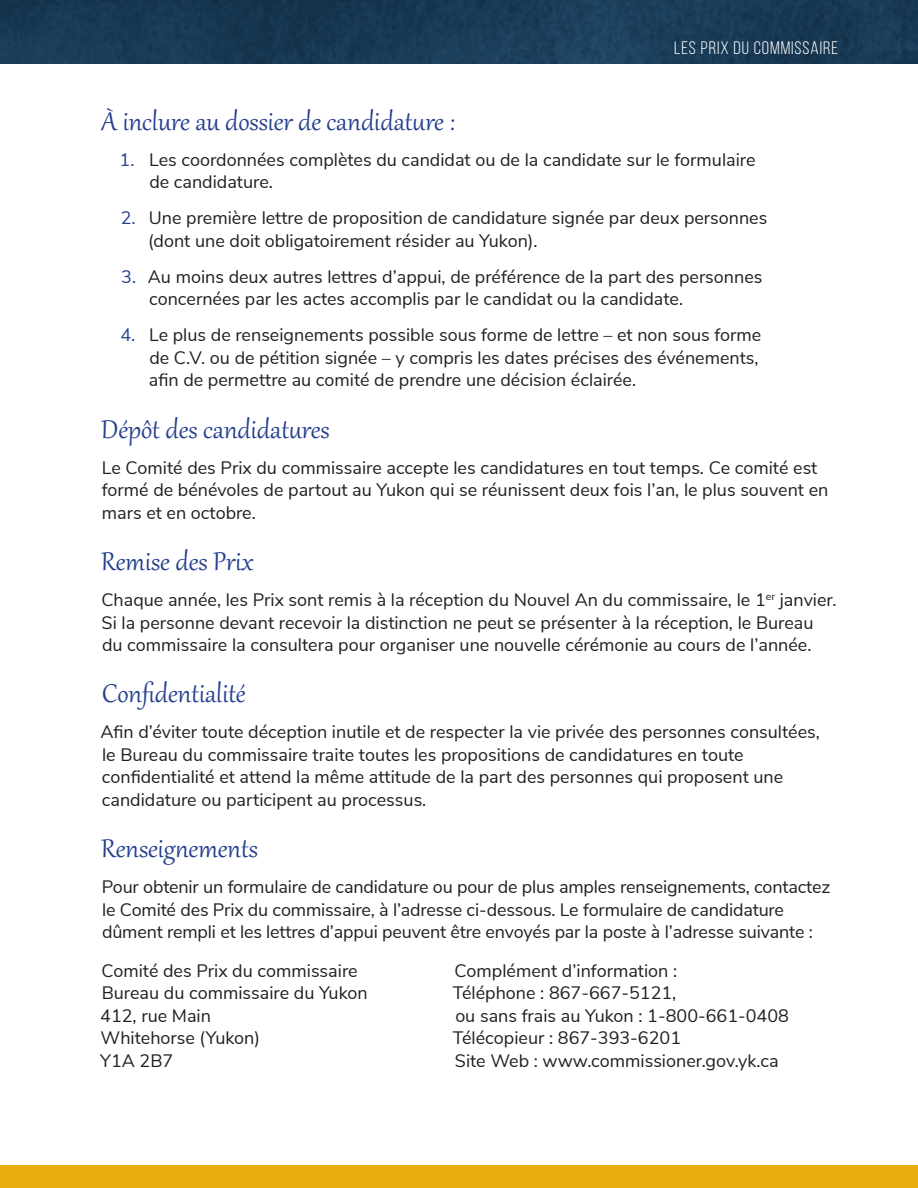
<style>
.page{position:relative;width:918px;height:1188px;background:#fff}
.page>*{position:absolute;margin:0;border:0;box-sizing:border-box;transform-origin:0 0}
.Heads{font:31.5px "Gabriola";color:#253f8e}
.Last_P{font:18px/22.5px "Nunito Sans";color:#231f20}
.Body{font:18px/22.5px "Nunito Sans";color:#231f20}
.t1{font:18px "Bebas Neue";letter-spacing:.05em;color:#fff;scale:1.05 1}
.s1{color:#253f8e}
</style>
<div class="page">
<div style="left:0;top:1165px;width:918px;height:23px;background:#e8ae0f"></div>
<img style="left:0;top:0;width:918px;height:63px">
<p class="t1" style="left:674px;top:38px;width:158px">LES PRIX DU COMMISSAIRE</p>
<p class="Heads" style="left:102px;top:101px;width:355px">À inclure au dossier de candidature :</p>
<p class="Last_P" style="left:149px;top:147px;width:608px;text-indent:-30px"><span class="s1">1.</span> Les coordonnées complètes du candidat ou de la candidate sur le formulaire de candidature.</p>
<p class="Last_P" style="left:148px;top:206px;width:621px;text-indent:-27px"><span class="s1">2.</span> Une première lettre de proposition de candidature signée par deux personnes (dont une doit obligatoirement résider au Yukon).</p>
<p class="Last_P" style="left:149px;top:264px;width:615px;text-indent:-28px"><span class="s1">3.</span> Au moins deux autres lettres d’appui, de préférence de la part des personnes concernées par les actes accomplis par le candidat ou la candidate.</p>
<p class="Last_P" style="left:149px;top:323px;width:614px;text-indent:-28px"><span class="s1">4.</span> Le plus de renseignements possible sous forme de lettre – et non sous forme de C.V. ou de pétition signée – y compris les dates précises des événements, afin de permettre au comité de prendre une décision éclairée.</p>
<p class="Heads" style="left:101px;top:408px;width:230px">Dépôt des candidatures</p>
<p class="Last_P" style="left:102px;top:455px;width:728px">Le Comité des Prix du commissaire accepte les candidatures en tout temps. Ce comité est formé de bénévoles de partout au Yukon qui se réunissent deux fois l’an, le plus souvent en mars et en octobre.</p>
<p class="Heads" style="left:101px;top:541px;width:154px">Remise des Prix</p>
<p class="Last_P" style="left:101px;top:587px;width:737px">Chaque année, les Prix sont remis à la réception du Nouvel An du commissaire, le 1<sup>er</sup> janvier.<br>Si la personne devant recevoir la distinction ne peut se présenter à la réception, le Bureau du commissaire la consultera pour organiser une nouvelle cérémonie au cours de l’année.</p>
<p class="Heads" style="left:102px;top:673px;width:145px">Confidentialité</p>
<p class="Last_P" style="left:101px;top:720px;width:721px">Afin d’éviter toute déception inutile et de respecter la vie privée des personnes consultées, le Bureau du commissaire traite toutes les propositions de candidatures en toute confidentialité et attend la même attitude de la part des personnes qui proposent une candidature ou participent au processus.</p>
<p class="Heads" style="left:101px;top:828px;width:158px">Renseignements</p>
<p class="Last_P" style="left:102px;top:875px;width:730px">Pour obtenir un formulaire de candidature ou pour de plus amples renseignements, contactez le Comité des Prix du commissaire, à l’adresse ci-dessous. Le formulaire de candidature dûment rempli et les lettres d’appui peuvent être envoyés par la poste à l’adresse suivante :</p>
<p class="Body" style="left:101px;top:958px;width:258px">Comité des Prix du commissaire</p>
<p class="Body" style="left:102px;top:981px;width:268px">Bureau du commissaire du Yukon</p>
<p class="Body" style="left:100px;top:1003px;width:112px">412, rue Main</p>
<p class="Body" style="left:101px;top:1026px;width:161px">Whitehorse (Yukon)</p>
<p class="Body" style="left:100px;top:1048px;width:75px">Y1A 2B7</p>
<p class="Body" style="left:455px;top:958px;width:224px">Complément d’information :</p>
<p class="Body" style="left:453px;top:981px;width:338px">Téléphone : 867-667-5121,<br>ou sans frais au Yukon : 1-800-661-0408</p>
<p class="Body" style="left:453px;top:1026px;width:230px">Télécopieur : 867-393-6201</p>
<p class="Body" style="left:455px;top:1048px;width:325px">Site Web : www.commissioner.gov.yk.ca</p>
</div>
